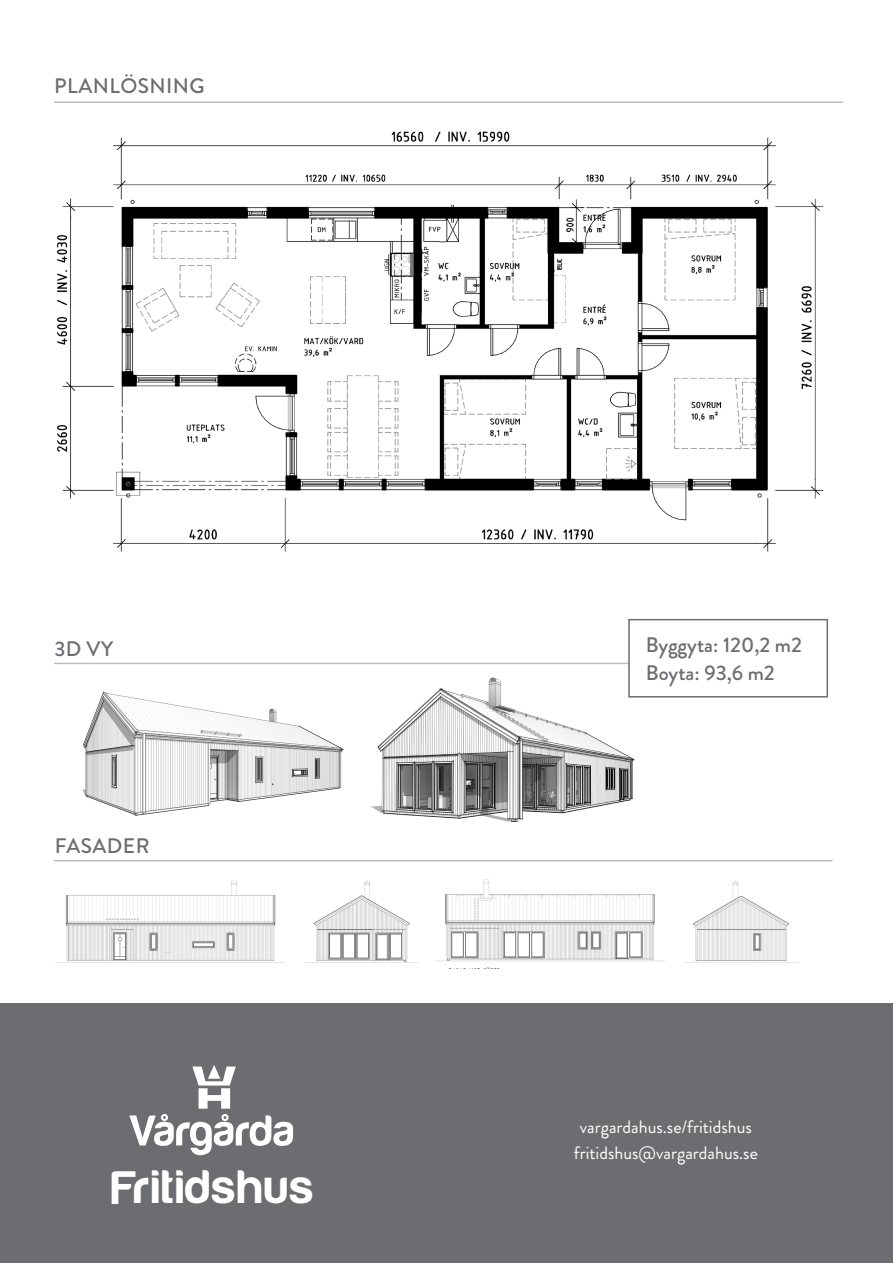
<style>
.page{position:relative;width:893px;height:1263px;background:#fff}
.page>*{position:absolute;margin:0;border:0;box-sizing:border-box;transform-origin:0 0}
.t1{font:700 48.75px "Harabara";letter-spacing:.05em;color:#fff}
.t2{font:500 21px "Brandon Grotesque";letter-spacing:.005em;color:#6c6d70}
.t3{font:18px "Brandon Grotesque";color:#fff}
</style>
<div class="page">
<img style="left:371px;top:677px;width:266px;height:145px">
<img style="left:57px;top:131px;width:767px;height:421px">
<hr style="left:54px;top:101px;width:789px;height:2px;background:#bcbdc0">
<hr style="left:54px;top:663px;width:576px;height:1px;background:#bcbdc0">
<hr style="left:54px;top:860px;width:779px;height:1px;background:#bcbdc0">
<img style="left:81px;top:691px;width:263px;height:125px">
<img style="left:55px;top:880px;width:229px;height:83px">
<img style="left:305px;top:880px;width:114px;height:83px">
<img style="left:684px;top:881px;width:114px;height:82px">
<img style="left:435px;top:879px;width:230px;height:89px">
<div style="left:0;top:1003px;width:893px;height:260px;background:#6c6d70"></div>
<svg style="left:129px;top:1065px;width:164px;height:90px"></svg>
<div style="left:628px;top:619px;width:200px;height:78px;border:2px solid #6c6d70"></div>
<p class="t2" style="left:54px;top:71px;width:152px">PLANLÖSNING</p>
<p class="t2" style="left:55px;top:634px;width:60px">3D VY</p>
<p class="t2" style="left:55px;top:832px;width:96px">FASADER</p>
<p class="t1" style="left:112px;top:1162px;width:203px">Fritidshus</p>
<p class="t2" style="left:646px;top:630px;width:158px">Byggyta: 120,2 m2</p>
<p class="t2" style="left:646px;top:658px;width:130px">Boyta: 93,6 m2</p>
<p class="t3" style="left:580px;top:1114px;width:174px">vargardahus.se/fritidshus</p>
<p class="t3" style="left:574px;top:1140px;width:186px">fritidshus@vargardahus.se</p>
</div>
